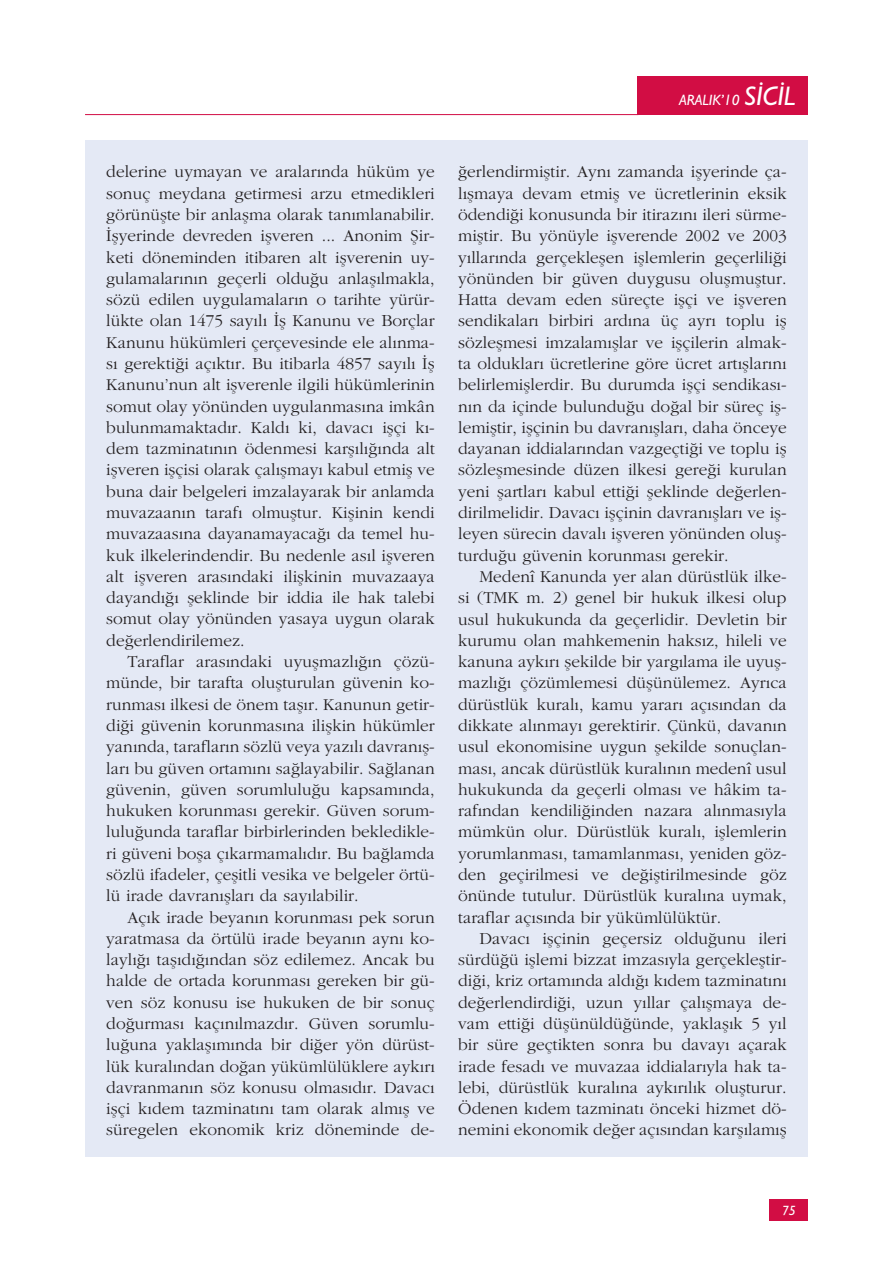
<style>
.page{position:relative;width:893px;height:1263px;background:#fff}
.page>*{position:absolute;margin:0;border:0;box-sizing:border-box;transform-origin:0 0}
.t1{font:17.25px/21.3px "Garamond Turk";letter-spacing:.005em;color:#231f20;text-align:justify}
.t2{font:italic 500 15px "Gill Sans";color:#fff}
.t3{font:italic 500 13.5px "Gill Sans";color:#fff}
.s1{font-size:27px}
</style>
<div class="page">
<hr style="left:85px;top:114px;width:553px;height:1px;background:#d20d44">
<div style="left:770px;top:1199px;width:38px;height:21px;background:#d20d44"></div>
<div style="left:638px;top:77px;width:170px;height:38px;background:#d20d44"></div>
<div style="left:85px;top:140px;width:723px;height:1017px;background:#e4e9f5"></div>
<p class="t2" style="left:679px;top:91px;width:118px">ARALIK’10 <span class="s1">SİCİL</span></p>
<p class="t1" style="left:106px;top:161px;width:330px">delerine uymayan ve aralarında hüküm ye sonuç meydana getirmesi arzu etmedikleri görünüşte bir anlaşma olarak tanımlanabilir.<br>İşyerinde devreden işveren ... Anonim Şir&shy;keti döneminden itibaren alt işverenin uy&shy;gulamalarının geçerli olduğu anlaşılmakla, sözü edilen uygulamaların o tarihte yürür&shy;lükte olan 1475 sayılı İş Kanunu ve Borçlar Kanunu hükümleri çerçevesinde ele alınma&shy;sı gerektiği açıktır. Bu itibarla 4857 sayılı İş Kanunu’nun alt işverenle ilgili hükümlerinin somut olay yönünden uygulanmasına imkân bulunmamaktadır. Kaldı ki, davacı işçi kı&shy;dem tazminatının ödenmesi karşılığında alt işveren işçisi olarak çalışmayı kabul etmiş ve buna dair belgeleri imzalayarak bir anlamda muvazaanın tarafı olmuştur. Kişinin kendi muvazaasına dayanamayacağı da temel hu&shy;kuk ilkelerindendir. Bu nedenle asıl işveren alt işveren arasındaki ilişkinin muvazaaya dayandığı şeklinde bir iddia ile hak talebi somut olay yönünden yasaya uygun olarak değerlendirilemez.</p>
<p class="t1" style="left:106px;top:651px;width:330px;text-indent:21px">Taraflar arasındaki uyuşmazlığın çözü&shy;münde, bir tarafta oluşturulan güvenin ko&shy;runması ilkesi de önem taşır. Kanunun getir&shy;diği güvenin korunmasına ilişkin hükümler yanında, tarafların sözlü veya yazılı davranış&shy;ları bu güven ortamını sağlayabilir. Sağlanan güvenin, güven sorumluluğu kapsamında, hukuken korunması gerekir. Güven sorum&shy;luluğunda taraflar birbirlerinden bekledikle&shy;ri güveni boşa çıkarmamalıdır. Bu bağlamda sözlü ifadeler, çeşitli vesika ve belgeler örtü&shy;lü irade davranışları da sayılabilir.</p>
<p class="t1" style="left:106px;top:906px;width:330px;text-indent:21px">Açık irade beyanın korunması pek sorun yaratmasa da örtülü irade beyanın aynı ko&shy;laylığı taşıdığından söz edilemez. Ancak bu halde de ortada korunması gereken bir gü&shy;ven söz konusu ise hukuken de bir sonuç doğurması kaçınılmazdır. Güven sorumlu&shy;luğuna yaklaşımında bir diğer yön dürüst&shy;lük kuralından doğan yükümlülüklere aykırı davranmanın söz konusu olmasıdır. Davacı işçi kıdem tazminatını tam olarak almış ve süregelen ekonomik kriz döneminde de-</p>
<p class="t1" style="left:458px;top:161px;width:330px">ğerlendirmiştir. Aynı zamanda işyerinde ça&shy;lışmaya devam etmiş ve ücretlerinin eksik ödendiği konusunda bir itirazını ileri sürme&shy;miştir. Bu yönüyle işverende 2002 ve 2003 yıllarında gerçekleşen işlemlerin geçerliliği yönünden bir güven duygusu oluşmuştur.<br>Hatta devam eden süreçte işçi ve işveren sendikaları birbiri ardına üç ayrı toplu iş sözleşmesi imzalamışlar ve işçilerin almak&shy;ta oldukları ücretlerine göre ücret artışlarını belirlemişlerdir. Bu durumda işçi sendikası&shy;nın da içinde bulunduğu doğal bir süreç iş&shy;lemiştir, işçinin bu davranışları, daha önceye dayanan iddialarından vazgeçtiği ve toplu iş sözleşmesinde düzen ilkesi gereği kurulan yeni şartları kabul ettiği şeklinde değerlen&shy;dirilmelidir. Davacı işçinin davranışları ve iş&shy;leyen sürecin davalı işveren yönünden oluş&shy;turduğu güvenin korunması gerekir.</p>
<p class="t1" style="left:458px;top:565px;width:330px;text-indent:21px">Medenî Kanunda yer alan dürüstlük ilke&shy;si (TMK m. 2) genel bir hukuk ilkesi olup usul hukukunda da geçerlidir. Devletin bir kurumu olan mahkemenin haksız, hileli ve kanuna aykırı şekilde bir yargılama ile uyuş&shy;mazlığı çözümlemesi düşünülemez. Ayrıca dürüstlük kuralı, kamu yararı açısından da dikkate alınmayı gerektirir. Çünkü, davanın usul ekonomisine uygun şekilde sonuçlan&shy;ması, ancak dürüstlük kuralının medenî usul hukukunda da geçerli olması ve hâkim ta&shy;rafından kendiliğinden nazara alınmasıyla mümkün olur. Dürüstlük kuralı, işlemlerin yorumlanması, tamamlanması, yeniden göz&shy;den geçirilmesi ve değiştirilmesinde göz önünde tutulur. Dürüstlük kuralına uymak, taraflar açısında bir yükümlülüktür.</p>
<p class="t1" style="left:458px;top:927px;width:330px;text-indent:21px">Davacı işçinin geçersiz olduğunu ileri sürdüğü işlemi bizzat imzasıyla gerçekleştir&shy;diği, kriz ortamında aldığı kıdem tazminatını değerlendirdiği, uzun yıllar çalışmaya de&shy;vam ettiği düşünüldüğünde, yaklaşık 5 yıl bir süre geçtikten sonra bu davayı açarak irade fesadı ve muvazaa iddialarıyla hak ta&shy;lebi, dürüstlük kuralına aykırılık oluşturur.<br>Ödenen kıdem tazminatı önceki hizmet dö&shy;nemini ekonomik değer açısından karşılamış</p>
<p class="t3" style="left:782px;top:1202px;width:16px">75</p>
</div>
